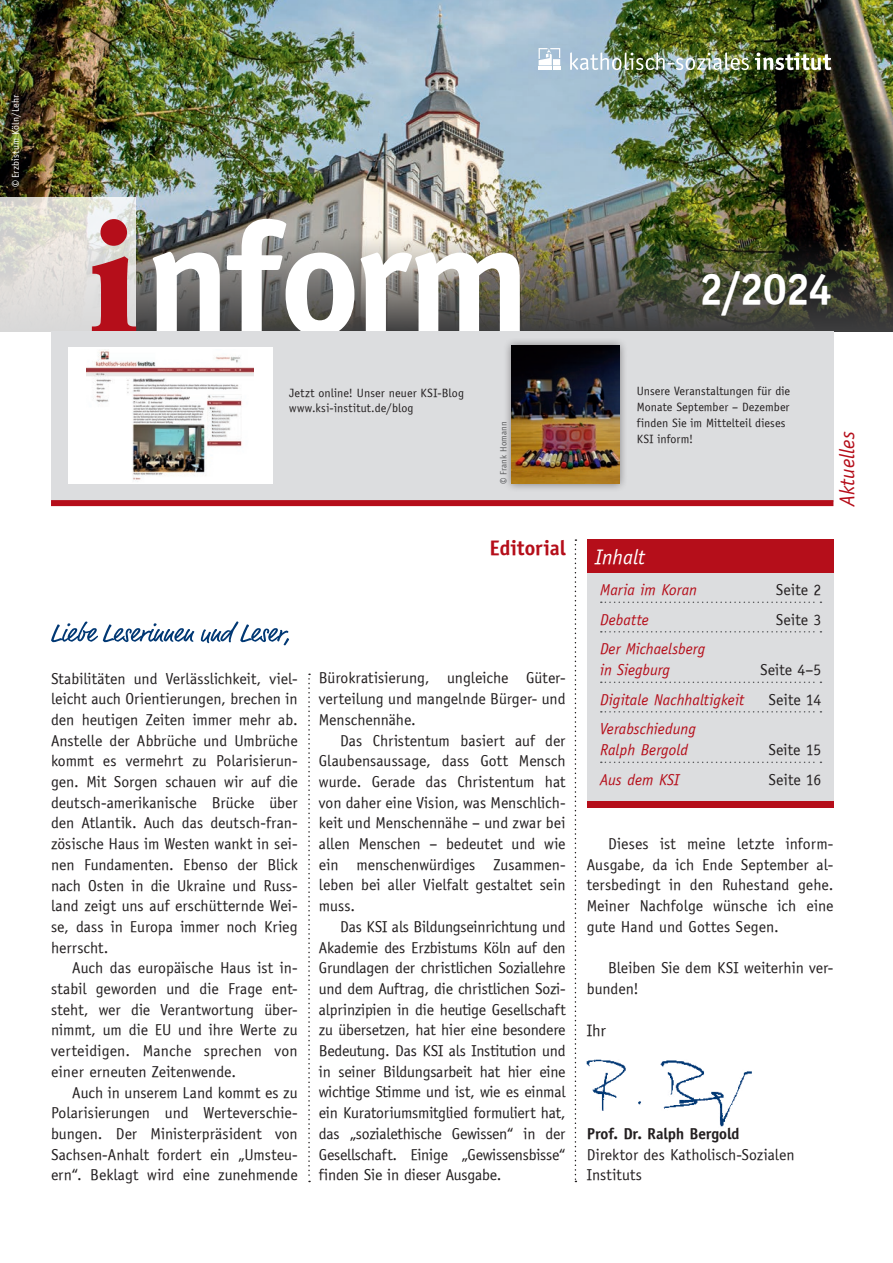
<style>
.page{position:relative;width:893px;height:1263px;background:#fff}
.page>*{position:absolute;margin:0;border:0;box-sizing:border-box;transform-origin:0 0}
.t1{font:43.8px "Officina Sans ITCTT Bold";color:#fff}
.t2{font:21px "Officina Sans ITCTT Bold";color:#b50e1a}
.t3{font:italic 21px "Officina Sans ITCTT Book";letter-spacing:.005em;color:#b50e1a}
.t4{font:italic 21px "Officina Sans ITCTT Book";color:#fff}
.t5{font:16.5px "Officina Sans ITCTT Book";color:#231f20}
.t6{font:15.75px/20.7px "Officina Sans ITCTT Book";color:#231f20;text-align:justify}
.t7{font:italic 15.75px/21px "Officina Sans ITCTT Book";letter-spacing:.005em;color:#b50e1a}
.t8{font:15.75px "Officina Sans ITCTT Bold";letter-spacing:-.005em;color:#231f20}
.t9{font:12px/15.8px "Officina Sans ITCTT Book";letter-spacing:.01em;color:#231f20}
.t10{font:9.75px "Officina Sans ITCTT Book";letter-spacing:.02em;color:#fff}
.t11{font:9px "Officina Sans ITCTT Book";letter-spacing:.01em;color:#57585a}
</style>
<div class="page">
<img style="left:0;top:0;width:893px;height:236px">
<img style="left:136px;top:236px;width:757px;height:96px">
<svg style="left:153px;top:219px;width:367px;height:113px"></svg>
<svg style="left:0;top:198px;width:136px;height:134px;background:#e0ded9"></svg>
<svg style="left:92px;top:219px;width:44px;height:113px;background:#c97378"></svg>
<div style="left:51px;top:332px;width:782px;height:170px;background:#dcdddf"></div>
<img style="left:587px;top:1059px;width:165px;height:68px">
<img style="left:570px;top:52px;width:179px;height:18px">
<svg style="left:755px;top:52px;width:76px;height:18px"></svg>
<svg style="left:539px;top:48px;width:21px;height:22px"></svg>
<div style="left:587px;top:539px;width:246px;height:269px;background:#dcdddf"></div>
<svg style="left:601px;top:601px;width:220px;height:2px"></svg>
<svg style="left:601px;top:631px;width:220px;height:1px"></svg>
<svg style="left:601px;top:681px;width:220px;height:2px"></svg>
<svg style="left:601px;top:711px;width:220px;height:1px"></svg>
<svg style="left:601px;top:761px;width:220px;height:2px"></svg>
<div style="left:587px;top:539px;width:246px;height:34px;background:#b50e1a"></div>
<div style="left:587px;top:801px;width:246px;height:7px;background:#b50e1a"></div>
<svg style="left:308px;top:674px;width:2px;height:508px"></svg>
<svg style="left:575px;top:539px;width:1px;height:643px"></svg>
<div style="left:51px;top:500px;width:782px;height:6px;background:#b50e1a"></div>
<div style="left:68px;top:348px;width:204px;height:136px;background:#fff"></div>
<img style="left:86px;top:350px;width:168px;height:132px">
<svg style="left:51px;top:621px;width:238px;height:24px"></svg>
<div style="left:503px;top:337px;width:125px;height:155px;background:#231f20;opacity:.5"></div>
<img style="left:512px;top:345px;width:108px;height:139px">
<p class="t10" style="left:10px;top:187px;width:94px;rotate:-90deg">© Erzbistum Köln/Lehr</p>
<h1 class="t1" style="left:699px;top:262px;width:134px">2/2024</h1>
<p class="t9" style="left:289px;top:385px;width:176px">Jetzt online! Unser neuer KSI-Blog www.ksi-institut.de/blog</p>
<p class="t9" style="left:637px;top:383px;width:155px">Unsere Veranstaltungen für die<br>Monate September – Dezember finden Sie im Mittelteil dieses<br>KSI inform!</p>
<p class="t11" style="left:498px;top:484px;width:64px;rotate:-90deg">© Frank Homann</p>
<h2 class="t2" style="left:489px;top:535px;width:78px">Editorial</h2>
<h2 class="t4" style="left:595px;top:545px;width:51px">Inhalt</h2>
<h2 class="t3" style="left:835px;top:506px;width:77px;rotate:-90deg">Aktuelles</h2>
<p class="t6" style="left:51px;top:668px;width:248px">Stabilitäten und Verlässlichkeit, viel&shy;leicht auch Orientierungen, brechen in den heutigen Zeiten immer mehr ab.<br>Anstelle der Abbrüche und Umbrüche kommt es vermehrt zu Polarisierun&shy;gen. Mit Sorgen schauen wir auf die deutsch-amerikanische Brücke über den Atlantik. Auch das deutsch-fran&shy;zösische Haus im Westen wankt in sei&shy;nen Fundamenten. Ebenso der Blick nach Osten in die Ukraine und Russ&shy;land zeigt uns auf erschütternde Wei&shy;se, dass in Europa immer noch Krieg herrscht.</p>
<p class="t6" style="left:51px;top:957px;width:248px;text-indent:21px">Auch das europäische Haus ist in&shy;stabil geworden und die Frage ent&shy;steht, wer die Verantwortung über&shy;nimmt, um die EU und ihre Werte zu verteidigen. Manche sprechen von einer erneuten Zeitenwende.</p>
<p class="t6" style="left:51px;top:1082px;width:248px;text-indent:21px">Auch in unserem Land kommt es zu Polarisierungen und Werteverschie&shy;bungen. Der Ministerpräsident von Sachsen-Anhalt fordert ein „Umsteu&shy;ern“. Beklagt wird eine zunehmende</p>
<p class="t6" style="left:319px;top:668px;width:248px">Bürokratisierung, ungleiche Güter&shy;verteilung und mangelnde Bürger- und Menschennähe.</p>
<p class="t6" style="left:319px;top:730px;width:248px;text-indent:21px">Das Christentum basiert auf der Glaubensaussage, dass Gott Mensch wurde. Gerade das Christentum hat von daher eine Vision, was Menschlich&shy;keit und Menschennähe – und zwar bei allen Menschen – bedeutet und wie ein menschenwürdiges Zusammen&shy;leben bei aller Vielfalt gestaltet sein muss.</p>
<p class="t6" style="left:319px;top:916px;width:248px;text-indent:21px">Das KSI als Bildungseinrichtung und Akademie des Erzbistums Köln auf den Grundlagen der christlichen Soziallehre und dem Auftrag, die christlichen Sozi&shy;alprinzipien in die heutige Gesellschaft zu übersetzen, hat hier eine besondere Bedeutung. Das KSI als Institution und in seiner Bildungsarbeit hat hier eine wichtige Stimme und ist, wie es einmal ein Kuratoriumsmitglied formuliert hat, das „sozialethische Gewissen“ in der Gesellschaft. Einige „Gewissensbisse“ finden Sie in dieser Ausgabe.</p>
<p class="t7" style="left:600px;top:579px;width:99px">Maria im Koran</p>
<p class="t6" style="left:776px;top:579px;width:47px">Seite 2</p>
<p class="t7" style="left:600px;top:609px;width:50px">Debatte</p>
<p class="t6" style="left:776px;top:609px;width:47px">Seite 3</p>
<p class="t7" style="left:600px;top:638px;width:107px">Der Michaelsberg in Siegburg</p>
<p class="t6" style="left:760px;top:659px;width:63px">Seite 4–5</p>
<p class="t7" style="left:600px;top:689px;width:146px">Digitale Nachhaltigkeit</p>
<p class="t6" style="left:769px;top:689px;width:54px">Seite 14</p>
<p class="t7" style="left:600px;top:718px;width:97px">Verabschiedung<br>Ralph Bergold</p>
<p class="t6" style="left:768px;top:739px;width:54px">Seite 15</p>
<p class="t7" style="left:600px;top:769px;width:81px">Aus dem KSI</p>
<p class="t6" style="left:769px;top:769px;width:54px">Seite 16</p>
<p class="t6" style="left:587px;top:833px;width:248px;text-indent:21px">Dieses ist meine letzte inform-Ausgabe, da ich Ende September al&shy;tersbedingt in den Ruhestand gehe.<br>Meiner Nachfolge wünsche ich eine gute Hand und Gottes Segen.</p>
<p class="t6" style="left:587px;top:957px;width:248px;text-indent:21px">Bleiben Sie dem KSI weiterhin ver&shy;bunden!</p>
<p class="t5" style="left:587px;top:1020px;width:21px">Ihr</p>
<p class="t8" style="left:587px;top:1124px;width:154px">Prof. Dr. Ralph Bergold</p>
<p class="t6" style="left:587px;top:1144px;width:209px">Direktor des Katholisch-Sozialen<br>Instituts</p>
</div>
